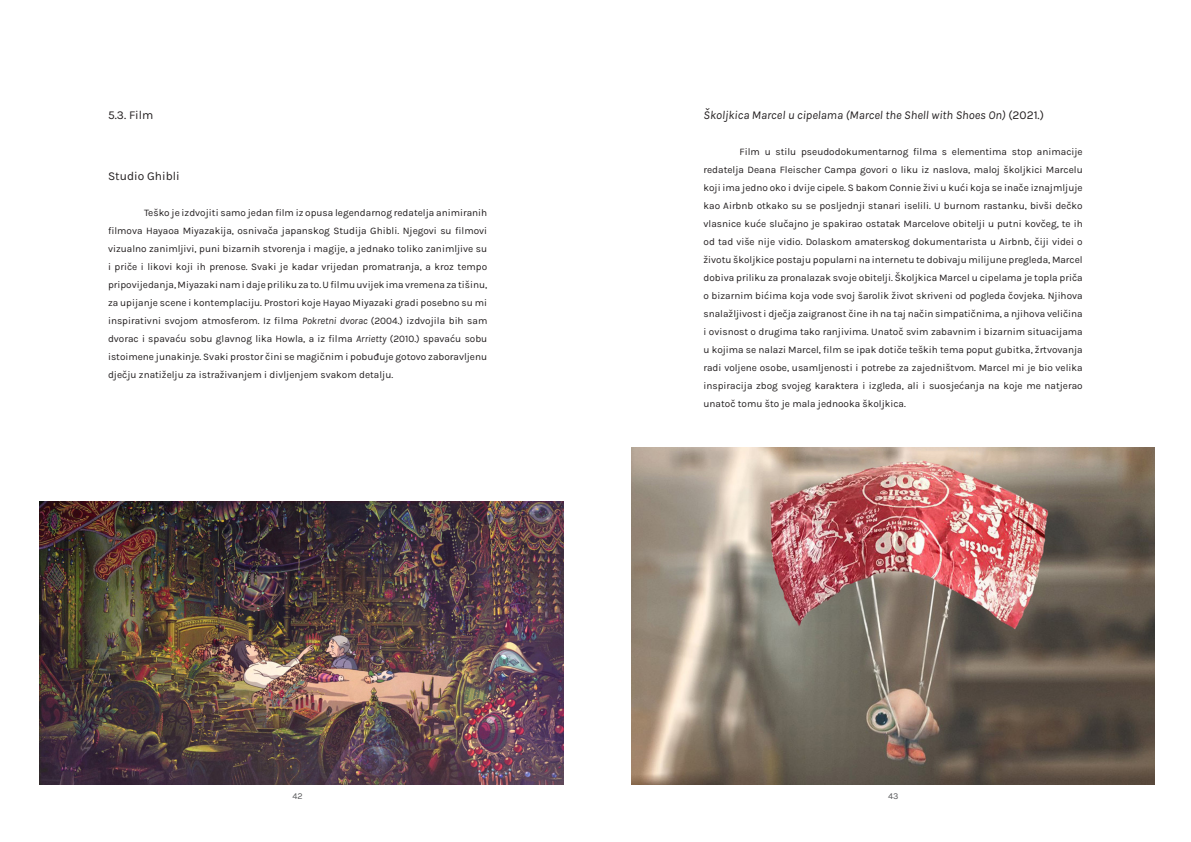
<style>
.page{position:relative;width:1191px;height:842px;background:#fff}
.page>*{position:absolute;margin:0;border:0;box-sizing:border-box;transform-origin:0 0}
.Paragraph_Style_1{font:italic 12px "Karla";color:#231f20}
.podnaslov{font:12px "Karla";color:#231f20}
.Paragraph_Style_1-2{font:10px/18px "Karla";color:#231f20;text-align:justify}
.t1{font:9px "Karla";color:#57585a}
.s1{font-style:normal}
.s2{font-style:italic}
</style>
<div class="page">
<img style="left:40px;top:502px;width:523px;height:283px">
<img style="left:631px;top:447px;width:524px;height:338px">
<p class="podnaslov" style="left:108px;top:107px;width:47px">5.3. Film</p>
<p class="Paragraph_Style_1" style="left:703px;top:107px;width:342px">Školjkica Marcel u cipelama (Marcel the Shell with Shoes On) <span class="s1">(2021.)</span></p>
<p class="Paragraph_Style_1-2" style="left:703px;top:142px;width:381px;text-indent:36px">Film u stilu pseudodokumentarnog filma s elementima stop animacije redatelja Deana Fleischer Campa govori o liku iz naslova, maloj školjkici Marcelu koji ima jedno oko i dvije cipele. S bakom Connie živi u kući koja se inače iznajmljuje kao Airbnb otkako su se posljednji stanari iselili. U burnom rastanku, bivši dečko vlasnice kuće slučajno je spakirao ostatak Marcelove obitelji u putni kovčeg, te ih od tad više nije vidio. Dolaskom amaterskog dokumentarista u Airbnb, čiji videi o životu školjkice postaju popularni na internetu te dobivaju milijune pregleda, Marcel dobiva priliku za pronalazak svoje obitelji. Školjkica Marcel u cipelama je topla priča o bizarnim bićima koja vode svoj šarolik život skriveni od pogleda čovjeka. Njihova snalažljivost i dječja zaigranost čine ih na taj način simpatičnima, a njihova veličina i ovisnost o drugima tako ranjivima. Unatoč svim zabavnim i bizarnim situacijama u kojima se nalazi Marcel, film se ipak dotiče teških tema poput gubitka, žrtvovanja radi voljene osobe, usamljenosti i potrebe za zajedništvom. Marcel mi je bio velika inspiracija zbog svojeg karaktera i izgleda, ali i suosjećanja na koje me natjerao unatoč tomu što je mala jednooka školjkica.</p>
<p class="podnaslov" style="left:108px;top:168px;width:73px">Studio Ghibli</p>
<p class="Paragraph_Style_1-2" style="left:108px;top:203px;width:381px;text-indent:36px">Teško je izdvojiti samo jedan film iz opusa legendarnog redatelja animiranih filmova Hayaoa Miyazakija, osnivača japanskog Studija Ghibli. Njegovi su filmovi vizualno zanimljivi, puni bizarnih stvorenja i magije, a jednako toliko zanimljive su i priče i likovi koji ih prenose. Svaki je kadar vrijedan promatranja, a kroz tempo pripovijedanja, Miyazaki nam i daje priliku za to. U filmu uvijek ima vremena za tišinu, za upijanje scene i kontemplaciju. Prostori koje Hayao Miyazaki gradi posebno su mi inspirativni svojom atmosferom. Iz filma <span class="s2">Pokretni dvorac</span> (2004.) izdvojila bih sam dvorac i spavaću sobu glavnog lika Howla, a iz filma <span class="s2">Arrietty</span> (2010.) spavaću sobu istoimene junakinje. Svaki prostor čini se magičnim i pobuđuje gotovo zaboravljenu dječju znatiželju za istraživanjem i divljenjem svakom detalju.</p>
<p class="t1" style="left:293px;top:790px;width:12px">42</p>
<p class="t1" style="left:888px;top:790px;width:12px">43</p>
</div>
